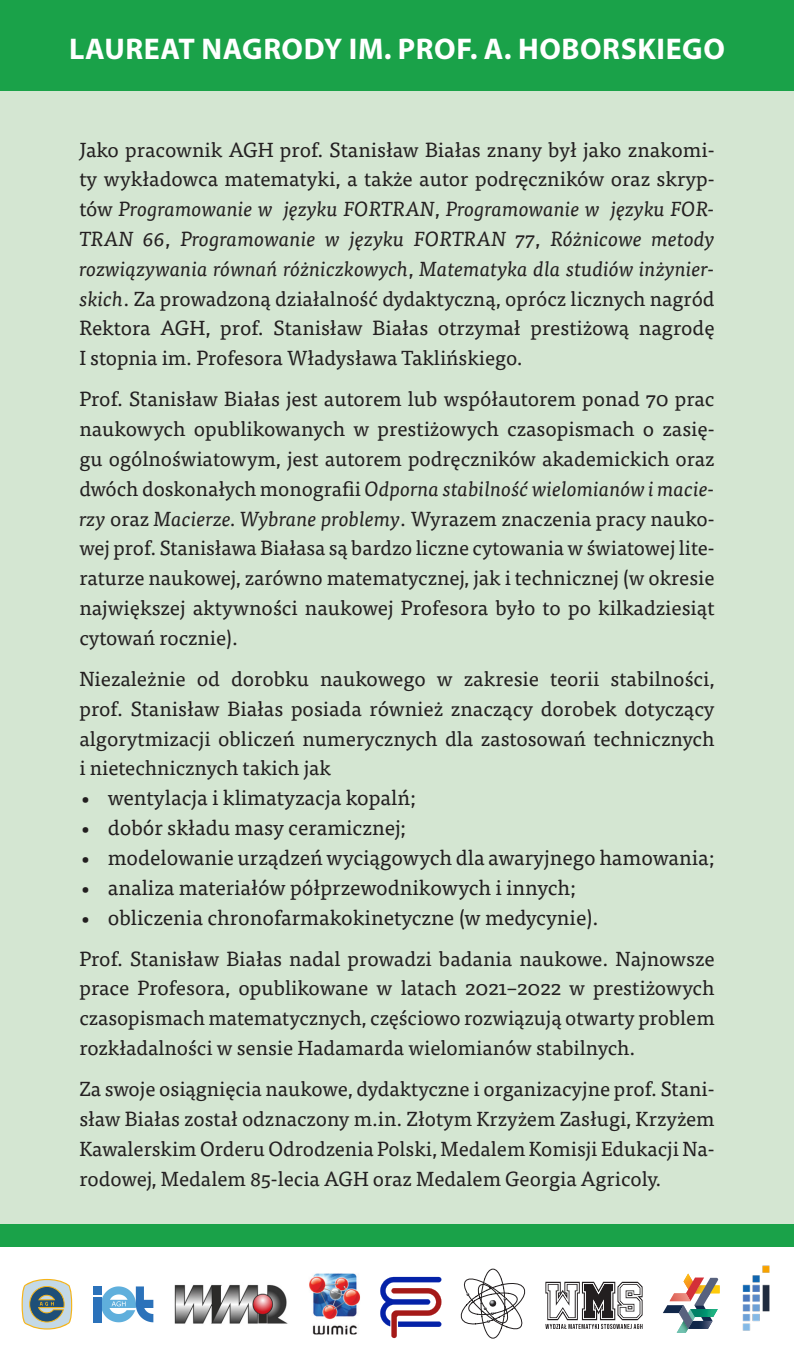
<style>
.page{position:relative;width:794px;height:1361px;background:#fff}
.page>*{position:absolute;margin:0;border:0;box-sizing:border-box;transform-origin:0 0}
.t1{font:700 30px "Myriad Pro";letter-spacing:.02em;color:#fff}
.t2{font:21px "Tisa Pro";color:#231f20}
.t3{font:20.4px/29.8px "Tisa Pro";color:#231f20;text-align:justify}
.s1{font-style:italic}
</style>
<div class="page">
<div style="left:0;top:0;width:794px;height:1230px;background:#d4e6d2"></div>
<div style="left:0;top:1224px;width:794px;height:23px;background:#1aa249"></div>
<img style="left:309px;top:1273px;width:51px;height:61px">
<svg style="left:380px;top:1277px;width:61px;height:61px"></svg>
<svg style="left:460px;top:1268px;width:66px;height:70px"></svg>
<svg style="left:663px;top:1273px;width:56px;height:60px"></svg>
<div style="left:93px;top:1296px;width:8px;height:26px;background:#2b72ba"></div>
<div style="left:93px;top:1286px;width:8px;height:8px;background:#2b72ba"></div>
<svg style="left:101px;top:1286px;width:52px;height:36px"></svg>
<svg style="left:22px;top:1279px;width:50px;height:50px;background:#a2afa7"></svg>
<img style="left:174px;top:1284px;width:114px;height:40px">
<svg style="left:545px;top:1281px;width:97px;height:48px"></svg>
<img style="left:742px;top:1265px;width:28px;height:66px">
<div style="left:0;top:0;width:794px;height:91px;background:#1aa249"></div>
<h1 class="t1" style="left:69px;top:29px;width:657px">LAUREAT NAGRODY IM. PROF. A. HOBORSKIEGO</h1>
<p class="t3" style="left:79px;top:133px;width:637px">Jako pracownik AGH prof. Stanisław Białas znany był jako znakomi&shy;ty wykładowca matematyki, a także autor podręczników oraz skryp&shy;tów <span class="s1">Programowanie w języku FORTRAN</span>, <span class="s1">Programowanie w języku FOR-TRAN 66</span>, <span class="s1">Programowanie w języku FORTRAN 77</span>, <span class="s1">Różnicowe metody rozwiązywania równań różniczkowych</span>, <span class="s1">Matematyka dla studiów inżynier&shy;skich</span>. Za prowadzoną działalność dydaktyczną, oprócz licznych nagród Rektora AGH, prof. Stanisław Białas otrzymał prestiżową nagrodę I stopnia im. Profesora Władysława Taklińskiego.</p>
<p class="t3" style="left:79px;top:383px;width:636px">Prof. Stanisław Białas jest autorem lub współautorem ponad 70 prac naukowych opublikowanych w prestiżowych czasopismach o zasię&shy;gu ogólnoświatowym, jest autorem podręczników akademickich oraz dwóch doskonałych monografii <span class="s1">Odporna stabilność wielomianów i macie&shy;rzy</span> oraz <span class="s1">Macierze. Wybrane problemy</span>. Wyrazem znaczenia pracy nauko&shy;wej prof. Stanisława Białasa są bardzo liczne cytowania w światowej lite&shy;raturze naukowej, zarówno matematycznej, jak i technicznej (w okresie największej aktywności naukowej Profesora było to po kilkadziesiąt cytowań rocznie).</p>
<p class="t3" style="left:79px;top:663px;width:637px">Niezależnie od dorobku naukowego w zakresie teorii stabilności, prof. Stanisław Białas posiada również znaczący dorobek dotyczący algorytmizacji obliczeń numerycznych dla zastosowań technicznych i nietechnicznych takich jak</p>
<p class="t2" style="left:79px;top:782px;width:338px">• wentylacja i klimatyzacja kopalń;</p>
<p class="t2" style="left:79px;top:812px;width:328px">• dobór składu masy ceramicznej;</p>
<p class="t2" style="left:79px;top:842px;width:636px">• modelowanie urządzeń wyciągowych dla awaryjnego hamowania;</p>
<p class="t2" style="left:79px;top:872px;width:498px">• analiza materiałów półprzewodnikowych i innych;</p>
<p class="t2" style="left:79px;top:901px;width:520px">• obliczenia chronofarmakokinetyczne (w medycynie).</p>
<p class="t3" style="left:79px;top:942px;width:636px">Prof. Stanisław Białas nadal prowadzi badania naukowe. Najnowsze prace Profesora, opublikowane w latach 2021–2022 w prestiżowych czasopismach matematycznych, częściowo rozwiązują otwarty problem rozkładalności w sensie Hadamarda wielomianów stabilnych.</p>
<p class="t3" style="left:79px;top:1073px;width:637px">Za swoje osiągnięcia naukowe, dydaktyczne i organizacyjne prof. Stani&shy;sław Białas został odznaczony m.in. Złotym Krzyżem Zasługi, Krzyżem Kawalerskim Orderu Odrodzenia Polski, Medalem Komisji Edukacji Na&shy;rodowej, Medalem 85-lecia AGH oraz Medalem Georgia Agricoly.</p>
</div>
